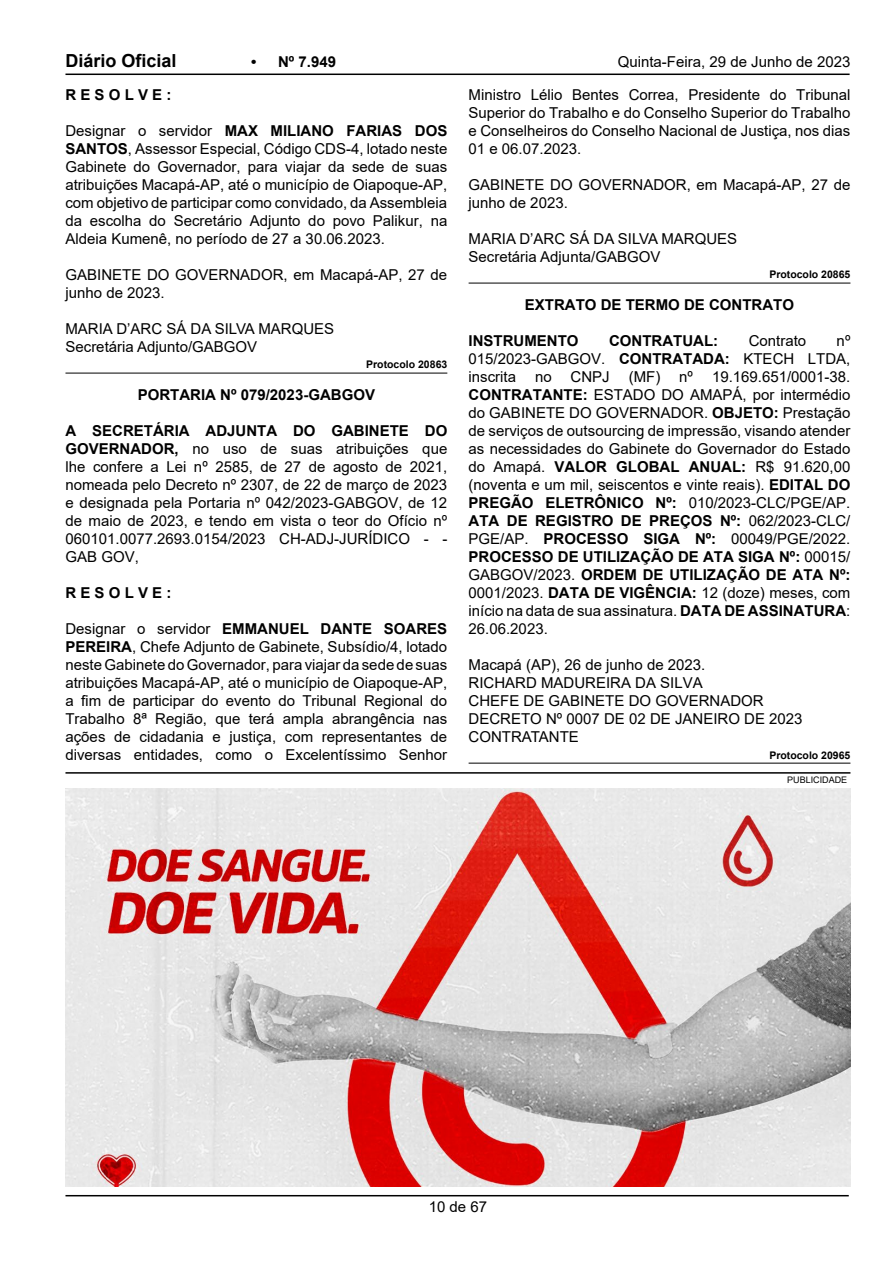
<style>
.page{position:relative;width:893px;height:1263px;background:#fff}
.page>*{position:absolute;margin:0;border:0;box-sizing:border-box;transform-origin:0 0}
.t1{font:700 18px "Arial";color:#000}
.t2{font:15px/18px "Arial";color:#000;text-align:justify}
.t3{font:700 15px "Arial";color:#000}
.t4{font:700 10.5px "Arial";color:#000}
.t5{font:9px "Arial";color:#000}
.s1{font-weight:700}
</style>
<div class="page">
<hr style="left:65px;top:74px;width:785px;height:1px;background:#000">
<hr style="left:65px;top:1195px;width:784px;height:1px;background:#000">
<hr style="left:65px;top:373px;width:382px;height:1px;background:#000">
<hr style="left:469px;top:283px;width:381px;height:1px;background:#000">
<hr style="left:469px;top:763px;width:381px;height:1px;background:#000">
<hr style="left:65px;top:772px;width:785px;height:2px;background:#000">
<img style="left:65px;top:789px;width:785px;height:397px">
<p class="t1" style="left:65px;top:48px;width:113px">Diário Oficial</p>
<p class="t3" style="left:251px;top:51px;width:87px">• Nº 7.949</p>
<p class="t2" style="left:618px;top:53px;width:234px">Quinta-Feira, 29 de Junho de 2023</p>
<p class="t3" style="left:65px;top:84px;width:107px">R E S O L V E :</p>
<p class="t2" style="left:65px;top:122px;width:383px">Designar o servidor <span class="s1">MAX MILIANO FARIAS DOS SANTOS</span>, Assessor Especial, Código CDS-4, lotado neste Gabinete do Governador, para viajar da sede de suas atribuições Macapá-AP, até o município de Oiapoque-AP, com objetivo de participar como convidado, da Assembleia da escolha do Secretário Adjunto do povo Palikur, na Aldeia Kumenê, no período de 27 a 30.06.2023.</p>
<p class="t2" style="left:65px;top:266px;width:383px">GABINETE DO GOVERNADOR, em Macapá-AP, 27 de junho de 2023.</p>
<p class="t2" style="left:65px;top:320px;width:270px">MARIA D’ARC SÁ DA SILVA MARQUES<br>Secretária Adjunto/GABGOV</p>
<p class="t4" style="left:366px;top:357px;width:83px">Protocolo 20863</p>
<p class="t3" style="left:138px;top:384px;width:239px">PORTARIA Nº 079/2023-GABGOV</p>
<p class="t2" style="left:65px;top:422px;width:383px"><span class="s1">A SECRETÁRIA ADJUNTA DO GABINETE DO GOVERNADOR,</span> no uso de suas atribuições que lhe confere a Lei nº 2585, de 27 de agosto de 2021, nomeada pelo Decreto nº 2307, de 22 de março de 2023 e designada pela Portaria nº 042/2023-GABGOV, de 12 de maio de 2023, e tendo em vista o teor do Ofício nº 060101.0077.2693.0154/2023 CH-ADJ-JURÍDICO - - GAB GOV,</p>
<p class="t3" style="left:65px;top:582px;width:107px">R E S O L V E :</p>
<p class="t2" style="left:65px;top:620px;width:383px">Designar o servidor <span class="s1">EMMANUEL DANTE SOARES PEREIRA</span>, Chefe Adjunto de Gabinete, Subsídio/4, lotado neste Gabinete do Governador, para viajar da sede de suas atribuições Macapá-AP, até o município de Oiapoque-AP, a fim de participar do evento do Tribunal Regional do Trabalho 8ª Região, que terá ampla abrangência nas ações de cidadania e justiça, com representantes de diversas entidades, como o Excelentíssimo Senhor</p>
<p class="t2" style="left:469px;top:86px;width:383px">Ministro Lélio Bentes Correa, Presidente do Tribunal Superior do Trabalho e do Conselho Superior do Trabalho e Conselheiros do Conselho Nacional de Justiça, nos dias 01 e 06.07.2023.</p>
<p class="t2" style="left:469px;top:176px;width:383px">GABINETE DO GOVERNADOR, em Macapá-AP, 27 de junho de 2023.</p>
<p class="t2" style="left:469px;top:230px;width:270px">MARIA D’ARC SÁ DA SILVA MARQUES<br>Secretária Adjunta/GABGOV</p>
<p class="t4" style="left:769px;top:267px;width:83px">Protocolo 20865</p>
<p class="t3" style="left:525px;top:294px;width:271px">EXTRATO DE TERMO DE CONTRATO</p>
<p class="t3" style="left:469px;top:330px;width:111px">INSTRUMENTO</p>
<p class="t3" style="left:609px;top:330px;width:111px">CONTRATUAL:</p>
<p class="t2" style="left:749px;top:332px;width:59px">Contrato</p>
<p class="t2" style="left:469px;top:332px;width:383px;text-indent:368px">nº 015/2023-GABGOV. <span class="s1">CONTRATADA:</span> KTECH LTDA, inscrita</p>
<p class="t2" style="left:469px;top:368px;width:383px;text-indent:243px">19.169.651/0001-38.<br><span class="s1">CONTRATANTE:</span> ESTADO DO AMAPÁ, por intermédio do GABINETE DO GOVERNADOR. <span class="s1">OBJETO:</span> Prestação de serviços de outsourcing de impressão, visando atender as necessidades do Gabinete do Governador do Estado do Amapá. <span class="s1">VALOR GLOBAL ANUAL:</span> R$ 91.620,00 (noventa e um mil, seiscentos e vinte reais). <span class="s1">EDITAL DO PREGÃO ELETRÔNICO Nº:</span> 010/2023-CLC/PGE/AP.<br><span class="s1">ATA DE REGISTRO DE PREÇOS Nº:</span> 062/2023-CLC/ PGE/AP. <span class="s1">PROCESSO SIGA Nº:</span> 00049/PGE/2022.<br><span class="s1">PROCESSO DE UTILIZAÇÃO DE ATA SIGA Nº:</span> 00015/ GABGOV/2023. <span class="s1">ORDEM DE UTILIZAÇÃO DE ATA Nº:<br></span>0001/2023. <span class="s1">DATA DE VIGÊNCIA:</span> 12 (doze) meses, com início na data de sua assinatura. <span class="s1">DATA DE ASSINATURA</span>:<br>26.06.2023.</p>
<p class="t2" style="left:469px;top:656px;width:335px;text-align:left">Macapá (AP), 26 de junho de 2023.<br>RICHARD MADUREIRA DA SILVA<br>CHEFE DE GABINETE DO GOVERNADOR<br>DECRETO Nº 0007 DE 02 DE JANEIRO DE 2023<br>CONTRATANTE</p>
<p class="t4" style="left:769px;top:747px;width:83px">Protocolo 20965</p>
<p class="t5" style="left:787px;top:774px;width:62px">PUBLICIDADE</p>
<p class="t2" style="left:535px;top:368px;width:18px">no</p>
<p class="t2" style="left:571px;top:368px;width:41px">CNPJ</p>
<p class="t2" style="left:629px;top:368px;width:33px">(MF)</p>
<p class="t2" style="left:679px;top:368px;width:15px">nº</p>
<p class="t2" style="left:429px;top:1198px;width:60px">10 de 67</p>
</div>
